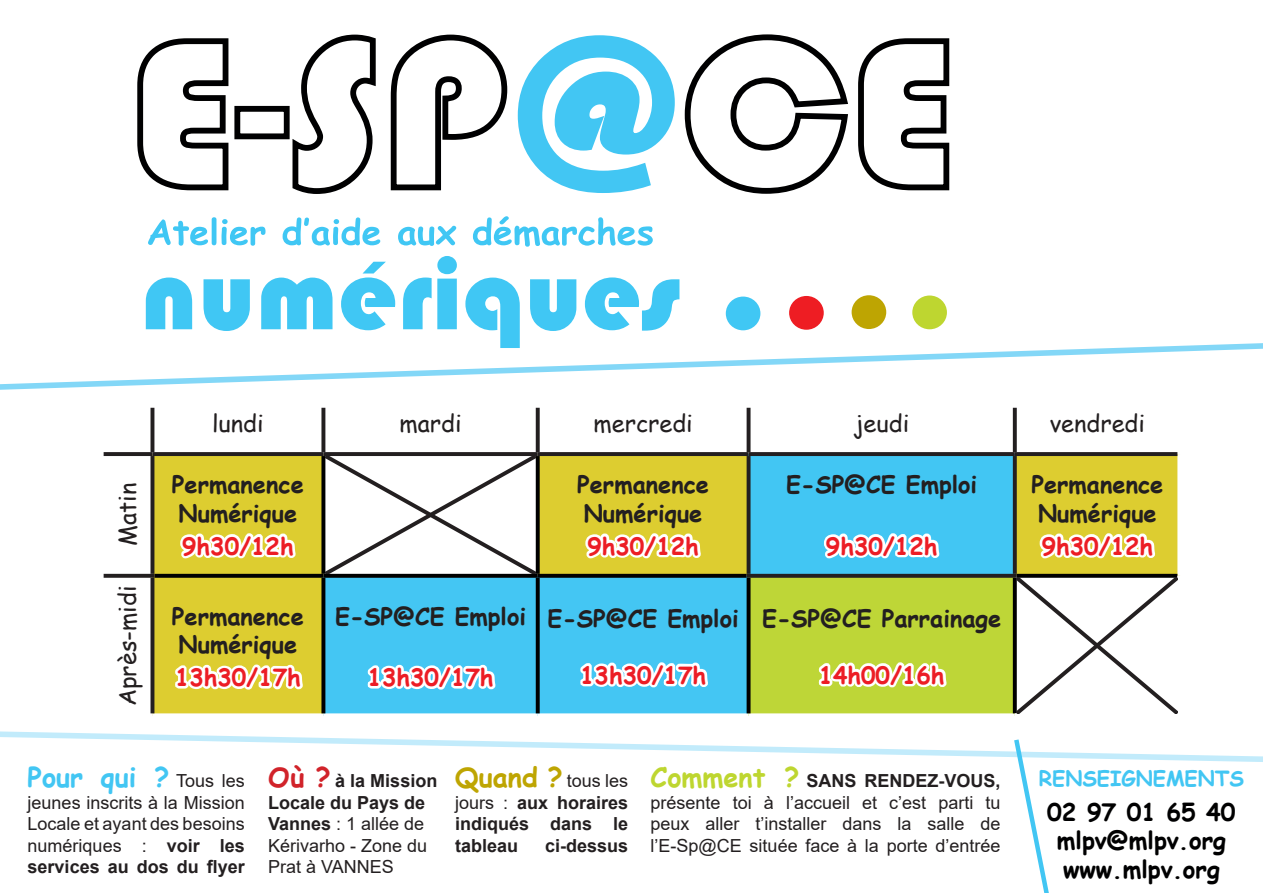
<style>
.page{position:relative;width:1263px;height:893px;background:#fff}
.page>*{position:absolute;margin:0;border:0;box-sizing:border-box;transform-origin:0 0}
.t1{font:700 27px "Comic Sans MS";color:#42c6f3}
.t2{font:700 24px/28.8px "Comic Sans MS";color:#000001;text-align:center}
.t3{font:700 23.7px/28.3px "Comic Sans MS";color:#231f20}
.t4{font:700 23.7px "Comic Sans MS";color:#ec1d25}
.t5{font:23.7px "Comic Sans MS";color:#231f20}
.t6{font:700 21px "Comic Sans MS";color:#42c6f3}
.t7{font:18px/21.6px "Arial";color:#231f20;text-align:justify}
.t8{font:700 18px/21.6px "Arial";color:#231f20;text-align:justify}
.s1{font-family:"Arial";font-weight:400;font-size:18px;color:#231f20}
.s2{font-weight:700}
.s3{font-family:"Comic Sans MS";font-weight:700;font-size:27px;color:#d1232a}
.s4{font-family:"Comic Sans MS";font-size:27px;color:#bea502}
.s5{font-weight:400}
.s6{font-family:"Comic Sans MS";font-weight:700;font-size:27px;color:#bed630}
</style>
<div class="page">
<svg style="left:137px;top:38px;width:92px;height:153px"></svg>
<div style="left:234px;top:106px;width:56px;height:33px;background:#fff;border:6px solid #000001"></div>
<svg style="left:292px;top:34px;width:84px;height:160px"></svg>
<svg style="left:390px;top:34px;width:560px;height:160px"></svg>
<svg style="left:148px;top:217px;width:68px;height:29px"></svg>
<svg style="left:222px;top:219px;width:43px;height:27px"></svg>
<svg style="left:283px;top:217px;width:97px;height:28px"></svg>
<svg style="left:398px;top:226px;width:58px;height:20px"></svg>
<svg style="left:473px;top:216px;width:180px;height:31px"></svg>
<svg style="left:146px;top:278px;width:46px;height:51px"></svg>
<svg style="left:203px;top:279px;width:47px;height:52px"></svg>
<svg style="left:261px;top:278px;width:71px;height:51px"></svg>
<svg style="left:341px;top:262px;width:54px;height:68px"></svg>
<svg style="left:403px;top:256px;width:54px;height:73px"></svg>
<svg style="left:465px;top:278px;width:55px;height:62px"></svg>
<svg style="left:530px;top:279px;width:46px;height:52px"></svg>
<svg style="left:585px;top:277px;width:94px;height:54px"></svg>
<div style="left:912px;top:295px;width:35px;height:34px;background:#bed630;border-radius:50%"></div>
<div style="left:852px;top:295px;width:34px;height:34px;background:#bea502;border-radius:50%"></div>
<div style="left:726px;top:297px;width:34px;height:33px;background:#40c7f4;border-radius:50%"></div>
<div style="left:789px;top:296px;width:35px;height:34px;background:#ee1d23;border-radius:50%"></div>
<div style="left:154px;top:456px;width:1023px;height:257px;background:#ddcd30"></div>
<div style="left:748px;top:454px;width:267px;height:122px;background:#42c6f3"></div>
<div style="left:325px;top:578px;width:422px;height:135px;background:#44c6f3"></div>
<div style="left:748px;top:576px;width:267px;height:140px;background:#bed637"></div>
<div style="left:748px;top:713px;width:267px;height:6px;background:#fff"></div>
<svg style="left:321px;top:456px;width:4px;height:118px"></svg>
<svg style="left:536px;top:456px;width:4px;height:118px"></svg>
<svg style="left:154px;top:574px;width:169px;height:4px"></svg>
<svg style="left:323px;top:574px;width:215px;height:4px"></svg>
<svg style="left:321px;top:578px;width:4px;height:135px"></svg>
<svg style="left:538px;top:574px;width:209px;height:4px"></svg>
<svg style="left:536px;top:578px;width:4px;height:135px"></svg>
<hr style="left:747px;top:578px;width:3px;height:135px;background:#000">
<svg style="left:1013px;top:578px;width:4px;height:135px"></svg>
<svg style="left:150px;top:456px;width:4px;height:118px"></svg>
<svg style="left:104px;top:574px;width:50px;height:4px"></svg>
<svg style="left:150px;top:578px;width:4px;height:135px"></svg>
<svg style="left:321px;top:408px;width:4px;height:44px"></svg>
<svg style="left:536px;top:408px;width:4px;height:44px"></svg>
<hr style="left:747px;top:408px;width:3px;height:44px;background:#231f20">
<svg style="left:1013px;top:408px;width:4px;height:44px"></svg>
<svg style="left:152px;top:452px;width:171px;height:4px"></svg>
<svg style="left:323px;top:452px;width:215px;height:4px"></svg>
<svg style="left:538px;top:452px;width:210px;height:4px"></svg>
<svg style="left:748px;top:452px;width:267px;height:4px"></svg>
<svg style="left:1015px;top:452px;width:162px;height:4px"></svg>
<svg style="left:150px;top:408px;width:4px;height:44px"></svg>
<svg style="left:104px;top:452px;width:48px;height:4px"></svg>
<hr style="left:747px;top:456px;width:3px;height:118px;background:#231f20">
<svg style="left:1013px;top:456px;width:4px;height:118px"></svg>
<svg style="left:747px;top:574px;width:270px;height:4px"></svg>
<svg style="left:325px;top:456px;width:211px;height:118px"></svg>
<svg style="left:176px;top:522px;width:124px;height:60px"></svg>
<svg style="left:581px;top:522px;width:124px;height:60px"></svg>
<svg style="left:820px;top:533px;width:124px;height:45px"></svg>
<svg style="left:1017px;top:522px;width:160px;height:191px"></svg>
<svg style="left:172px;top:654px;width:135px;height:59px"></svg>
<svg style="left:365px;top:654px;width:135px;height:59px"></svg>
<svg style="left:578px;top:651px;width:135px;height:60px"></svg>
<svg style="left:818px;top:662px;width:129px;height:26px"></svg>
<svg style="left:0;top:340px;width:1263px;height:50px"></svg>
<svg style="left:0;top:731px;width:1263px;height:31px"></svg>
<svg style="left:1011px;top:735px;width:42px;height:158px"></svg>
<h3 class="t5" style="left:212px;top:406px;width:53px">lundi</h3>
<h3 class="t5" style="left:399px;top:406px;width:64px">mardi</h3>
<h3 class="t5" style="left:593px;top:406px;width:101px">mercredi</h3>
<h3 class="t5" style="left:854px;top:406px;width:57px">jeudi</h3>
<h3 class="t5" style="left:1050px;top:406px;width:97px">vendredi</h3>
<h3 class="t5" style="left:110px;top:546px;width:65px;rotate:-90deg">Matin</h3>
<h3 class="t3" style="left:172px;top:470px;width:133px">Permanence<br>Numérique</h3>
<h3 class="t4" style="left:182px;top:528px;width:113px">9h30/12h</h3>
<h3 class="t5" style="left:110px;top:706px;width:123px;rotate:-90deg">Après-midi</h3>
<h3 class="t3" style="left:172px;top:601px;width:133px">Permanence<br>Numérique</h3>
<h3 class="t4" style="left:175px;top:660px;width:127px">13h30/17h</h3>
<h3 class="t3" style="left:335px;top:601px;width:193px">E-SP@CE Emploi</h3>
<h3 class="t4" style="left:368px;top:660px;width:127px">13h30/17h</h3>
<h3 class="t3" style="left:577px;top:470px;width:133px">Permanence<br>Numérique</h3>
<h3 class="t4" style="left:587px;top:528px;width:113px">9h30/12h</h3>
<h3 class="t3" style="left:548px;top:603px;width:193px">E-SP@CE Emploi</h3>
<h3 class="t4" style="left:580px;top:658px;width:127px">13h30/17h</h3>
<h3 class="t3" style="left:786px;top:470px;width:193px">E-SP@CE Emploi</h3>
<h3 class="t4" style="left:826px;top:528px;width:113px">9h30/12h</h3>
<h3 class="t3" style="left:762px;top:603px;width:241px">E-SP@CE Parrainage</h3>
<h3 class="t4" style="left:819px;top:658px;width:127px">14h00/16h</h3>
<h3 class="t3" style="left:1031px;top:470px;width:133px">Permanence<br>Numérique</h3>
<h3 class="t4" style="left:1042px;top:528px;width:113px">9h30/12h</h3>
<h1 class="t1" style="left:28px;top:757px;width:219px">Pour qui ? <span class="s1">Tous les</span></h1>
<p class="t7" style="left:28px;top:791px;width:219px">jeunes inscrits à la Mission Locale et ayant des besoins numériques : <span class="s2">voir les services au dos du flyer</span></p>
<p class="t7" style="left:268px;top:770px;width:171px;text-align:left"><span class="s3">Où ?</span> <span class="s2">à la Mission<br>Locale du Pays de<br>Vannes</span> : 1 allée de<br>Kérivarho - Zone du<br>Prat à VANNES</p>
<p class="t8" style="left:455px;top:770px;width:174px"><span class="s4">Quand ?</span> <span class="s5">tous les jours :</span> aux horaires indiqués dans le tableau</p>
<p class="t8" style="left:545px;top:835px;width:85px">ci-dessus</p>
<p class="t7" style="left:651px;top:770px;width:351px"><span class="s6">Comment ?</span> <span class="s2">SANS RENDEZ-VOUS, </span>présente toi à l’accueil et c’est parti tu peux aller t’installer dans la salle de l’E-Sp@CE située face à la porte d’entrée</p>
<p class="t6" style="left:1039px;top:763px;width:207px">RENSEIGNEMENTS</p>
<h2 class="t2" style="left:1047px;top:797px;width:190px">02 97 01 65 40 mlpv@mlpv.org www.mlpv.org</h2>
</div>
